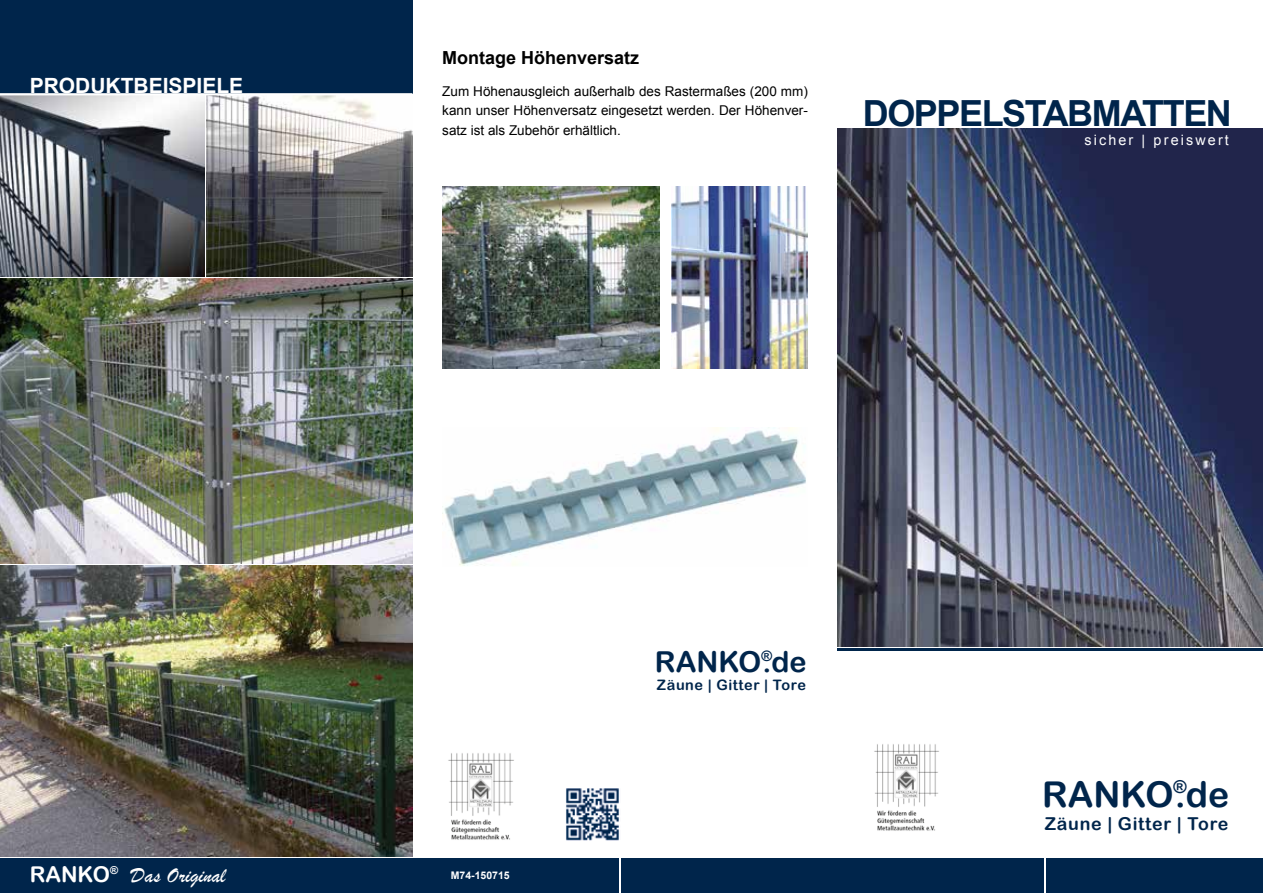
<style>
.page{position:relative;width:1263px;height:893px;background:#fff}
.page>*{position:absolute;margin:0;border:0;box-sizing:border-box;transform-origin:0 0}
.t1{font:700 36px "Arial";letter-spacing:-.04em;color:#00254b}
.t2{font:35.55px "Arial Rounded MT Bold";color:#00254b}
.t3{font:28.8px "Arial Rounded MT Bold";color:#00254b}
.t4{font:21.75px "Brush Script";color:#fff}
.t5{font:700 21px "Arial";color:#fff}
.t6{font:700 18px "Arial";color:#000}
.t7{font:17.85px "Arial Rounded MT Bold";letter-spacing:.04em;color:#00254b}
.t8{font:14.4px "Arial Rounded MT Bold";letter-spacing:.04em;color:#00254b}
.t9{font:14.4px "Arial";letter-spacing:.15em;color:#fff}
.t10{font:13.5px/19.5px "Arial";color:#000;text-align:justify}
.t11{font:700 10.5px "Arial";color:#fff}
.s1{font-family:"Arial Rounded MT Bold"}
</style>
<div class="page">
<img style="left:0;top:95px;width:204px;height:181px">
<img style="left:206px;top:95px;width:206px;height:181px">
<img style="left:838px;top:129px;width:425px;height:517px">
<div style="left:1046px;top:859px;width:217px;height:34px;background:#00254b"></div>
<hr style="left:838px;top:648px;width:425px;height:3px;background:#00254b">
<div style="left:838px;top:859px;width:206px;height:34px;background:#00254b"></div>
<div style="left:621px;top:859px;width:217px;height:34px;background:#00254b"></div>
<div style="left:0;top:859px;width:619px;height:34px;background:#00254b"></div>
<img style="left:874px;top:744px;width:65px;height:87px">
<img style="left:448px;top:753px;width:66px;height:87px">
<img style="left:672px;top:186px;width:136px;height:183px">
<img style="left:442px;top:186px;width:217px;height:183px">
<img style="left:0;top:279px;width:412px;height:284px">
<img style="left:0;top:566px;width:412px;height:291px">
<div style="left:0;top:0;width:412px;height:94px;background:#00254b"></div>
<hr style="left:0;top:93px;width:412px;height:2px;background:#fff">
<img style="left:442px;top:427px;width:364px;height:139px">
<img style="left:566px;top:788px;width:53px;height:53px">
<h3 class="t5" style="left:30px;top:71px;width:215px">PRODUKTBEISPIELE</h3>
<h3 class="t6" style="left:442px;top:46px;width:199px">Montage Höhenversatz</h3>
<p class="t10" style="left:442px;top:81px;width:367px">Zum Höhenausgleich außerhalb des Rastermaßes (200 mm) kann unser Höhenversatz eingesetzt werden. Der Höhenver&shy;satz ist als Zubehör erhältlich.</p>
<h1 class="t1" style="left:863px;top:90px;width:371px">DOPPELSTABMATTEN</h1>
<p class="t9" style="left:1084px;top:131px;width:146px">sicher | preiswert</p>
<h3 class="t4" style="left:30px;top:861px;width:197px"><span class="s1">RANKO</span><sup>®</sup> Das Original</h3>
<p class="t11" style="left:451px;top:868px;width:60px">M74-150715</p>
<h3 class="t3" style="left:655px;top:644px;width:153px">RANKO<sup>®</sup>.de</h3>
<p class="t8" style="left:657px;top:676px;width:150px">Zäune | Gitter | Tore</p>
<h2 class="t2" style="left:1042px;top:773px;width:189px">RANKO<sup>®</sup>.de</h2>
<h3 class="t7" style="left:1045px;top:813px;width:185px">Zäune | Gitter | Tore</h3>
</div>
